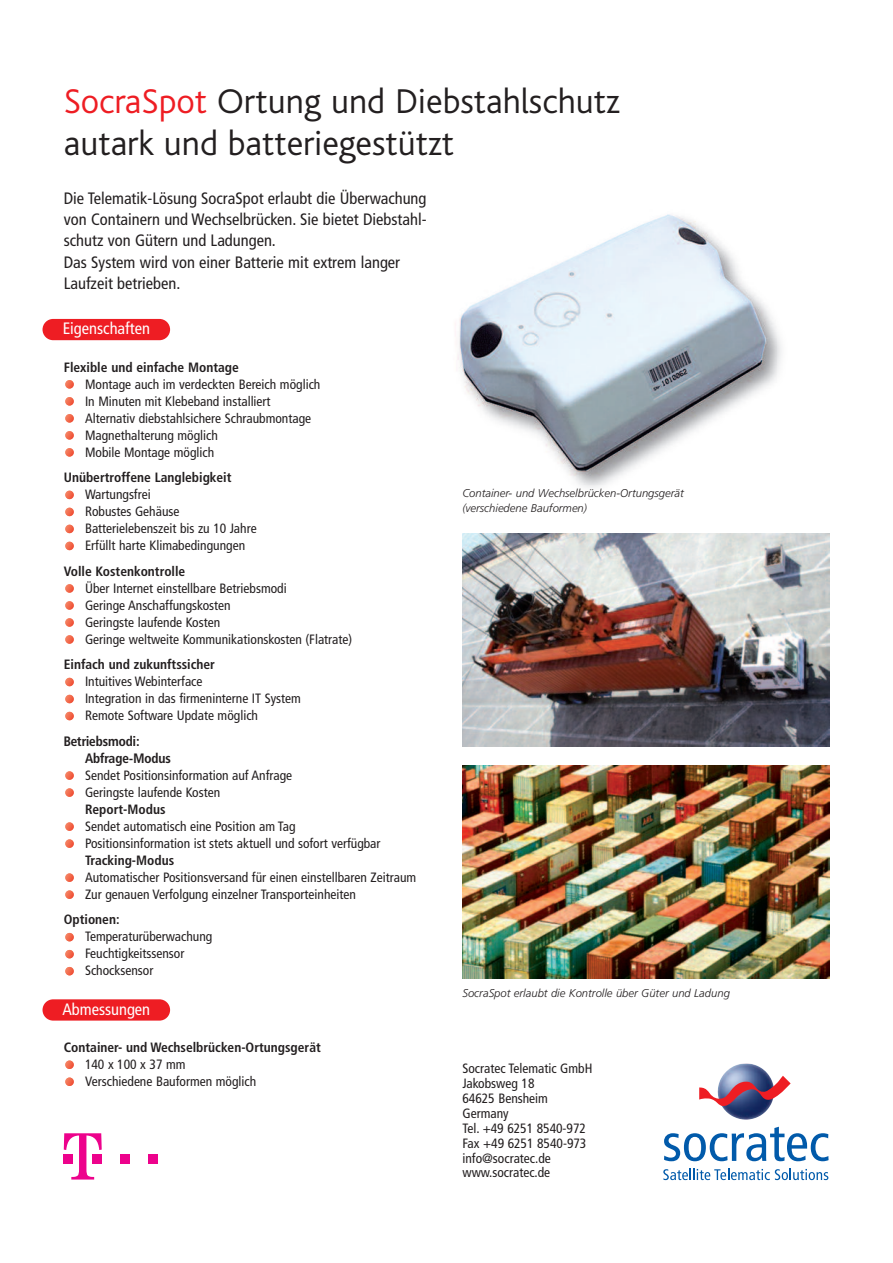
<style>
.page{position:relative;width:893px;height:1263px;background:#fff}
.page>*{position:absolute;margin:0;border:0;box-sizing:border-box;transform-origin:0 0}
.t1{font:300 36px/42.5px "Bliss";color:#231f20}
.t2{font:condensed 16.5px/21.3px "Frutiger";color:#231f20}
.t3{font:condensed 16.5px "Frutiger";color:#fff}
.t4{font:condensed 13.5px/17px "Frutiger";color:#231f20}
.t5{font:700 condensed 13.5px "Frutiger";color:#231f20}
.t6{font:700 13.5px/17px "Frutiger Condensed BQ";color:#231f20}
.t7{font:italic 300 11.25px/14.9px "Frutiger";color:#231f20}
.s1{color:#ee1d23}
</style>
<div class="page">
<img style="left:457px;top:214px;width:319px;height:270px">
<img style="left:722px;top:1063px;width:48px;height:57px">
<svg style="left:663px;top:1168px;width:165px;height:12px"></svg>
<svg style="left:699px;top:1076px;width:92px;height:31px"></svg>
<svg style="left:664px;top:1127px;width:164px;height:34px"></svg>
<div style="left:43px;top:319px;width:127px;height:21px;background:#ee1d23;border-radius:11px"></div>
<svg style="left:65px;top:1060px;width:9px;height:9px"></svg>
<svg style="left:65px;top:1077px;width:9px;height:9px"></svg>
<div style="left:43px;top:999px;width:127px;height:21px;background:#ee1d23;border-radius:11px"></div>
<img style="left:462px;top:534px;width:367px;height:212px">
<img style="left:462px;top:765px;width:367px;height:213px">
<svg style="left:65px;top:380px;width:9px;height:9px"></svg>
<svg style="left:65px;top:491px;width:9px;height:8px"></svg>
<svg style="left:65px;top:508px;width:9px;height:8px"></svg>
<svg style="left:65px;top:525px;width:9px;height:8px"></svg>
<svg style="left:65px;top:584px;width:9px;height:9px"></svg>
<svg style="left:65px;top:601px;width:9px;height:9px"></svg>
<svg style="left:65px;top:618px;width:9px;height:9px"></svg>
<svg style="left:65px;top:678px;width:9px;height:8px"></svg>
<svg style="left:65px;top:695px;width:9px;height:8px"></svg>
<svg style="left:65px;top:712px;width:9px;height:8px"></svg>
<svg style="left:65px;top:397px;width:9px;height:9px"></svg>
<svg style="left:65px;top:771px;width:9px;height:9px"></svg>
<svg style="left:65px;top:788px;width:9px;height:9px"></svg>
<svg style="left:65px;top:822px;width:9px;height:9px"></svg>
<svg style="left:65px;top:839px;width:9px;height:9px"></svg>
<svg style="left:65px;top:873px;width:9px;height:9px"></svg>
<svg style="left:65px;top:890px;width:9px;height:9px"></svg>
<svg style="left:65px;top:414px;width:9px;height:9px"></svg>
<svg style="left:65px;top:431px;width:9px;height:9px"></svg>
<svg style="left:65px;top:448px;width:9px;height:9px"></svg>
<svg style="left:65px;top:542px;width:9px;height:8px"></svg>
<svg style="left:65px;top:635px;width:9px;height:9px"></svg>
<svg style="left:65px;top:933px;width:9px;height:8px"></svg>
<svg style="left:65px;top:950px;width:9px;height:8px"></svg>
<svg style="left:65px;top:967px;width:9px;height:8px"></svg>
<div style="left:120px;top:1154px;width:10px;height:10px;background:#ed028c"></div>
<div style="left:149px;top:1154px;width:9px;height:10px;background:#ed028c"></div>
<svg style="left:64px;top:1133px;width:38px;height:46px"></svg>
<h1 class="t1" style="left:64px;top:83px;width:557px"><span class="s1">SocraSpot</span> Ortung und Diebstahlschutz autark und batteriegestützt</h1>
<p class="t2" style="left:64px;top:189px;width:364px">Die Telematik-Lösung SocraSpot erlaubt die Überwachung von Containern und Wechselbrücken. Sie bietet Diebstahl&shy;schutz von Gütern und Ladungen.<br>Das System wird von einer Batterie mit extrem langer Laufzeit betrieben.</p>
<p class="t3" style="left:63px;top:322px;width:89px">Eigenschaften</p>
<p class="t5" style="left:64px;top:361px;width:177px">Flexible und einfache Montage</p>
<p class="t4" style="left:85px;top:376px;width:237px">Montage auch im verdeckten Bereich möglich In Minuten mit Klebeband installiert Alternativ diebstahlsichere Schraubmontage Magnethalterung möglich<br>Mobile Montage möglich</p>
<p class="t5" style="left:64px;top:472px;width:169px">Unübertroffene Langlebigkeit</p>
<p class="t4" style="left:85px;top:487px;width:173px">Wartungsfrei<br>Robustes Gehäuse<br>Batterielebenszeit bis zu 10 Jahre<br>Erfüllt harte Klimabedingungen</p>
<p class="t5" style="left:64px;top:566px;width:123px">Volle Kostenkontrolle</p>
<p class="t4" style="left:85px;top:581px;width:269px">Über Internet einstellbare Betriebsmodi<br>Geringe Anschaffungskosten<br>Geringste laufende Kosten<br>Geringe weltweite Kommunikationskosten (Flatrate)</p>
<p class="t5" style="left:64px;top:659px;width:153px">Einfach und zukunftssicher</p>
<p class="t4" style="left:85px;top:674px;width:217px">Intuitives Webinterface<br>Integration in das firmeninterne IT System<br>Remote Software Update möglich</p>
<p class="t6" style="left:85px;top:732px;width:87px;text-indent:-21px">Betriebsmodi:<br>Abfrage-Modus</p>
<p class="t4" style="left:85px;top:768px;width:209px">Sendet Positionsinformation auf Anfrage<br>Geringste laufende Kosten</p>
<p class="t5" style="left:85px;top:804px;width:82px">Report-Modus</p>
<p class="t4" style="left:85px;top:819px;width:297px">Sendet automatisch eine Position am Tag<br>Positionsinformation ist stets aktuell und sofort verfügbar</p>
<p class="t5" style="left:85px;top:855px;width:91px">Tracking-Modus</p>
<p class="t4" style="left:85px;top:870px;width:333px">Automatischer Positionsversand für einen einstellbaren Zeitraum<br>Zur genauen Verfolgung einzelner Transporteinheiten</p>
<p class="t5" style="left:64px;top:914px;width:57px">Optionen:</p>
<p class="t4" style="left:85px;top:929px;width:129px">Temperaturüberwachung<br>Feuchtigkeitssensor<br>Schocksensor</p>
<p class="t3" style="left:62px;top:1002px;width:89px">Abmessungen</p>
<p class="t5" style="left:64px;top:1042px;width:259px">Container- und Wechselbrücken-Ortungsgerät</p>
<p class="t4" style="left:85px;top:1057px;width:173px">140 x 100 x 37 mm<br>Verschiedene Bauformen möglich</p>
<p class="t7" style="left:462px;top:487px;width:223px">Container- und Wechselbrücken-Ortungsgerät (verschiedene Bauformen)</p>
<p class="t7" style="left:462px;top:987px;width:269px">SocraSpot erlaubt die Kontrolle über Güter und Ladung</p>
<p class="t4" style="left:462px;top:1062px;width:132px;line-height:14.9px">Socratec Telematic GmbH<br>Jakobsweg 18<br>64625 Bensheim<br>Germany<br>Tel. +49 6251 8540-972<br>Fax +49 6251 8540-973 info@socratec.de www.socratec.de</p>
</div>
